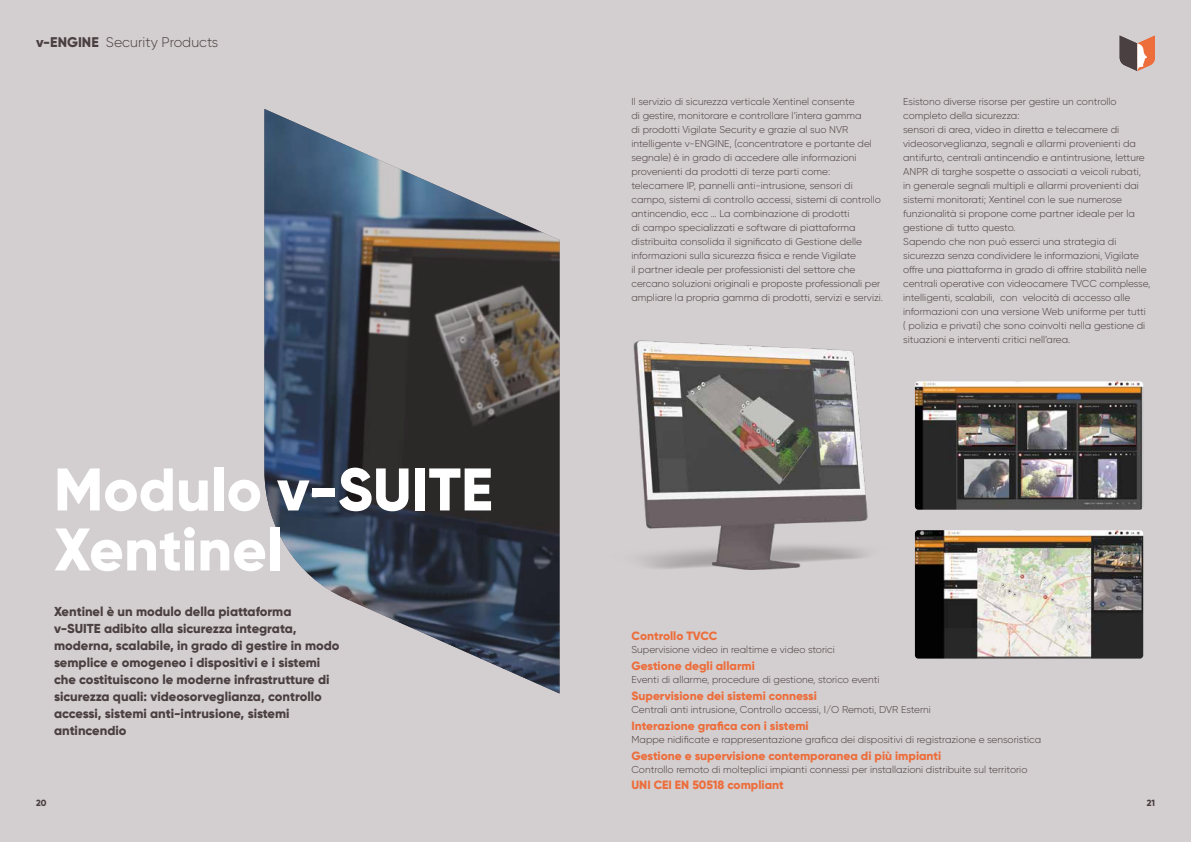
<style>
.page{position:relative;width:1191px;height:842px;background:#d3cecf}
.page>*{position:absolute;margin:0;border:0;box-sizing:border-box;transform-origin:0 0}
.t1{font:800 60px/60px "Gilroy";color:#fff}
.t2{font:300 14px "Gilroy";color:#4a3f41}
.t3{font:800 13px/17px "Gilroy";color:#4a3f41}
.t4{font:800 12px "Gilroy";color:#ed6d3b}
.t5{font:300 10px/14px "Gilroy";color:#4a3f41}
.t6{font:800 9px "Gilroy";color:#4a3f41}
.s1{font-weight:800}
</style>
<div class="page">
<svg style="left:1119px;top:36px;width:36px;height:35px"></svg>
<img style="left:633px;top:340px;width:235px;height:230px">
<img style="left:915px;top:381px;width:228px;height:129px">
<img style="left:915px;top:530px;width:228px;height:129px">
<svg style="left:264px;top:109px;width:295px;height:584px"></svg>
<h2 class="t2" style="left:36px;top:34px;width:184px"><span class="s1">v-ENGINE</span> Security Products</h2>
<h1 class="t1" style="left:54px;top:459px;width:440px">Modulo v-SUITE<br>Xentinel</h1>
<p class="t3" style="left:54px;top:603px;width:287px">Xentinel è un modulo della piattaforma v-SUITE adibito alla sicurezza integrata, moderna, scalabile, in grado di gestire in modo semplice e omogeneo i dispositivi e i sistemi che costituiscono le moderne infrastrutture di sicurezza quali: videosorveglianza, controllo accessi, sistemi anti-intrusione, sistemi antincendio</p>
<p class="t5" style="left:631px;top:94px;width:253px">Il servizio di sicurezza verticale Xentinel consente<br>di gestire, monitorare e controllare l’intera gamma<br>di prodotti Vigilate Security e grazie al suo NVR intelligente v-ENGINE, (concentratore e portante del segnale) è in grado di accedere alle informazioni provenienti da prodotti di terze parti come: telecamere IP, pannelli anti-intrusione, sensori di campo, sistemi di controllo accessi, sistemi di controllo antincendio, ecc … La combinazione di prodotti<br>di campo specializzati e software di piattaforma distribuita consolida il significato di Gestione delle informazioni sulla sicurezza fisica e rende Vigilate<br>il partner ideale per professionisti del settore che cercano soluzioni originali e proposte professionali per ampliare la propria gamma di prodotti, servizi e servizi.</p>
<p class="t5" style="left:903px;top:94px;width:249px">Esistono diverse risorse per gestire un controllo completo della sicurezza:<br>sensori di area, video in diretta e telecamere di videosorveglianza, segnali e allarmi provenienti da antifurto, centrali antincendio e antintrusione, letture ANPR di targhe sospette o associati a veicoli rubati, in generale segnali multipli e allarmi provenienti dai sistemi monitorati; Xentinel con le sue numerose funzionalità si propone come partner ideale per la gestione di tutto questo.<br>Sapendo che non può esserci una strategia di sicurezza senza condividere le informazioni, Vigilate offre una piattaforma in grado di offrire stabilità nelle centrali operative con videocamere TVCC complesse, intelligenti, scalabili, con velocità di accesso alle informazioni con una versione Web uniforme per tutti ( polizia e privati) che sono coinvolti nella gestione di situazioni e interventi critici nell’area.</p>
<p class="t4" style="left:631px;top:628px;width:88px">Controllo TVCC</p>
<p class="t5" style="left:631px;top:642px;width:205px">Supervisione video in realtime e video storici</p>
<p class="t4" style="left:631px;top:688px;width:187px">Supervisione dei sistemi connessi</p>
<p class="t5" style="left:631px;top:702px;width:301px">Centrali anti intrusione, Controllo accessi, I/O Remoti, DVR Esterni</p>
<p class="t4" style="left:631px;top:658px;width:125px">Gestione degli allarmi</p>
<p class="t5" style="left:631px;top:672px;width:250px">Eventi di allarme, procedure di gestione, storico eventi</p>
<p class="t4" style="left:631px;top:718px;width:179px">Interazione grafica con i sistemi</p>
<p class="t5" style="left:631px;top:732px;width:411px">Mappe nidificate e rappresentazione grafica dei dispositivi di registrazione e sensoristica</p>
<p class="t4" style="left:631px;top:748px;width:311px">Gestione e supervisione contemporanea di più impianti</p>
<p class="t5" style="left:631px;top:762px;width:397px">Controllo remoto di molteplici impianti connessi per installazioni distribuite sul territorio</p>
<p class="t4" style="left:631px;top:778px;width:154px">UNI CEI EN 50518 compliant</p>
<p class="t6" style="left:36px;top:797px;width:12px">20</p>
<p class="t6" style="left:1146px;top:797px;width:10px">21</p>
</div>
